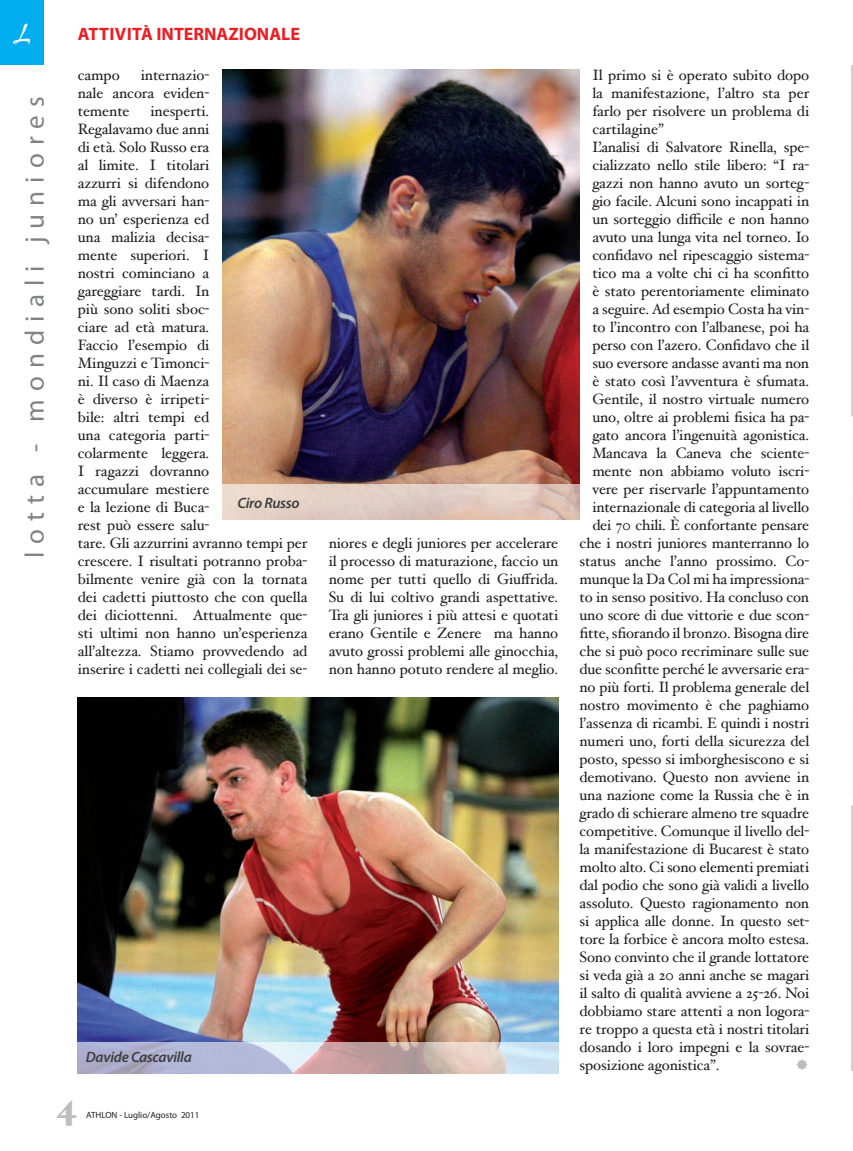
<style>
.page{position:relative;width:853px;height:1151px;background:#fff}
.page>*{position:absolute;margin:0;border:0;box-sizing:border-box;transform-origin:0 0}
.t1{font:900 36px "Hoefler Text";color:#bcbdc0}
.t2{font:700 30px "Ex Ponto Pro";color:#fff}
.t3{font:27px "Myriad Pro";letter-spacing:.3em;color:#808285}
.t4{font:700 18px "Myriad Pro";color:#ee1d23}
.t5{font:15px/18px "Hoefler Text";letter-spacing:-.01em;color:#231f20;text-align:justify}
.t6{font:italic 600 15px "Myriad Pro";letter-spacing:-.02em;color:#3e3e3f}
.t7{font:9px "Myriad Pro";color:#231f20}
</style>
<div class="page">
<div style="left:0;top:0;width:44px;height:65px;background:#00aeef"></div>
<hr style="left:852px;top:65px;width:1px;height:1005px;background:#d1d2d4">
<img style="left:222px;top:69px;width:358px;height:414px">
<img style="left:78px;top:697px;width:480px;height:344px">
<svg style="left:851px;top:416px;width:2px;height:389px"></svg>
<svg style="left:222px;top:483px;width:358px;height:37px;background:#e0cabe"></svg>
<svg style="left:77px;top:1041px;width:481px;height:33px;background:#c0b9c7"></svg>
<h2 class="t2" style="left:13px;top:15px;width:19px">L</h2>
<h3 class="t3" style="left:18px;top:558px;width:463px;rotate:-90deg">lotta - mondiali juniores</h3>
<p class="t4" style="left:78px;top:22px;width:223px">ATTIVITÀ INTERNAZIONALE</p>
<p class="t5" style="left:78px;top:66px;width:43px">campo</p>
<p class="t5" style="left:78px;top:66px;width:133px;text-indent:63px">internazio&shy;nale ancora eviden&shy;temente</p>
<p class="t5" style="left:78px;top:102px;width:231px;text-align:left;text-indent:73px">inesperti.<br>Regalavamo due anni<br>di età. Solo Russo era<br>al limite. I titolari<br>azzurri si difendono<br>ma gli avversari han-<br>no un’ esperienza ed<br>una malizia decisa-<br>mente superiori. I<br>nostri cominciano a<br>gareggiare tardi. In<br>più sono soliti sboc-<br>ciare ad età matura.<br>Faccio l’esempio di<br>Minguzzi e Timonci-<br>ni. Il caso di Maenza<br>è diverso è irripeti-<br>bile: altri tempi ed<br>una categoria parti-<br>colarmente leggera.<br>I ragazzi dovranno<br>accumulare mestiere<br>e la lezione di Buca-<br>rest può essere salu-<br>tare. Gli azzurrini avranno tempi per crescere. I risultati potranno proba&shy;bilmente venire già con la tornata dei cadetti piuttosto che con quella dei diciottenni. Attualmente que&shy;sti ultimi non hanno un’esperienza all’altezza. Stiamo provvedendo ad inserire i cadetti nei collegiali dei se-</p>
<p class="t6" style="left:238px;top:493px;width:64px">Ciro Russo</p>
<p class="t5" style="left:329px;top:534px;width:231px">niores e degli juniores per accelerare il processo di maturazione, faccio un nome per tutti quello di Giuffrida.<br>Su di lui coltivo grandi aspettative.<br>Tra gli juniores i più attesi e quotati erano Gentile e Zenere ma hanno avuto grossi problemi alle ginocchia, non hanno potuto rendere al meglio.</p>
<p class="t6" style="left:86px;top:1047px;width:107px">Davide Cascavilla</p>
<h1 class="t1" style="left:56px;top:1084px;width:23px">4</h1>
<p class="t7" style="left:86px;top:1109px;width:115px">ATHLON - Luglio/Agosto 2011</p>
<p class="t5" style="left:592px;top:66px;width:218px">Il primo si è operato subito dopo</p>
<p class="t5" style="left:592px;top:84px;width:218px">la manifestazione, l’altro sta per</p>
<p class="t5" style="left:592px;top:102px;width:218px">farlo per risolvere un problema di</p>
<p class="t5" style="left:592px;top:120px;width:73px">cartilagine”</p>
<p class="t5" style="left:592px;top:138px;width:218px">L’analisi di Salvatore Rinella, spe-</p>
<p class="t5" style="left:592px;top:156px;width:218px">cializzato nello stile libero: “I ra-</p>
<p class="t5" style="left:592px;top:174px;width:218px">gazzi non hanno avuto un sorteg-</p>
<p class="t5" style="left:592px;top:192px;width:218px">gio facile. Alcuni sono incappati in</p>
<p class="t5" style="left:592px;top:210px;width:218px">un sorteggio difficile e non hanno</p>
<p class="t5" style="left:592px;top:228px;width:218px">avuto una lunga vita nel torneo. Io</p>
<p class="t5" style="left:592px;top:246px;width:218px">confidavo nel ripescaggio sistema-</p>
<p class="t5" style="left:592px;top:264px;width:218px">tico ma a volte chi ci ha sconfitto</p>
<p class="t5" style="left:592px;top:282px;width:218px">è stato perentoriamente eliminato</p>
<p class="t5" style="left:592px;top:300px;width:218px">a seguire. Ad esempio Costa ha vin-</p>
<p class="t5" style="left:592px;top:318px;width:218px">to l’incontro con l’albanese, poi ha</p>
<p class="t5" style="left:592px;top:336px;width:218px">perso con l’azero. Confidavo che il</p>
<p class="t5" style="left:592px;top:354px;width:218px">suo eversore andasse avanti ma non</p>
<p class="t5" style="left:592px;top:372px;width:218px">è stato così l’avventura è sfumata.</p>
<p class="t5" style="left:592px;top:390px;width:218px">Gentile, il nostro virtuale numero</p>
<p class="t5" style="left:592px;top:408px;width:218px">uno, oltre ai problemi fisica ha pa-</p>
<p class="t5" style="left:592px;top:426px;width:218px">gato ancora l’ingenuità agonistica.</p>
<p class="t5" style="left:592px;top:444px;width:218px">Mancava la Caneva che sciente-</p>
<p class="t5" style="left:592px;top:462px;width:218px">mente non abbiamo voluto iscri-</p>
<p class="t5" style="left:592px;top:480px;width:218px">vere per riservarle l’appuntamento</p>
<p class="t5" style="left:592px;top:498px;width:218px">internazionale di categoria al livello</p>
<p class="t5" style="left:592px;top:516px;width:218px">dei 70 chili. È confortante pensare</p>
<p class="t5" style="left:580px;top:534px;width:231px">che i nostri juniores manterranno lo</p>
<p class="t5" style="left:580px;top:552px;width:231px">status anche l’anno prossimo. Co-</p>
<p class="t5" style="left:580px;top:570px;width:231px">munque la Da Col mi ha impressiona-</p>
<p class="t5" style="left:580px;top:588px;width:231px">to in senso positivo. Ha concluso con</p>
<p class="t5" style="left:580px;top:606px;width:231px">uno score di due vittorie e due scon-</p>
<p class="t5" style="left:580px;top:624px;width:231px">fitte, sfiorando il bronzo. Bisogna dire</p>
<p class="t5" style="left:580px;top:642px;width:231px">che si può poco recriminare sulle sue</p>
<p class="t5" style="left:580px;top:660px;width:231px">due sconfitte perché le avversarie era-</p>
<p class="t5" style="left:580px;top:678px;width:231px">no più forti. Il problema generale del</p>
<p class="t5" style="left:580px;top:696px;width:231px">nostro movimento è che paghiamo</p>
<p class="t5" style="left:580px;top:714px;width:231px">l’assenza di ricambi. E quindi i nostri</p>
<p class="t5" style="left:580px;top:732px;width:231px">numeri uno, forti della sicurezza del</p>
<p class="t5" style="left:580px;top:750px;width:231px">posto, spesso si imborghesiscono e si</p>
<p class="t5" style="left:580px;top:768px;width:231px">demotivano. Questo non avviene in</p>
<p class="t5" style="left:580px;top:786px;width:231px">una nazione come la Russia che è in</p>
<p class="t5" style="left:580px;top:804px;width:231px">grado di schierare almeno tre squadre</p>
<p class="t5" style="left:580px;top:822px;width:231px">competitive. Comunque il livello del-</p>
<p class="t5" style="left:580px;top:840px;width:231px">la manifestazione di Bucarest è stato</p>
<p class="t5" style="left:580px;top:858px;width:231px">molto alto. Ci sono elementi premiati</p>
<p class="t5" style="left:580px;top:876px;width:231px">dal podio che sono già validi a livello</p>
<p class="t5" style="left:580px;top:894px;width:231px">assoluto. Questo ragionamento non</p>
<p class="t5" style="left:580px;top:912px;width:231px">si applica alle donne. In questo set-</p>
<p class="t5" style="left:580px;top:930px;width:231px">tore la forbice è ancora molto estesa.</p>
<p class="t5" style="left:580px;top:948px;width:231px">Sono convinto che il grande lottatore</p>
<p class="t5" style="left:580px;top:966px;width:231px">si veda già a 20 anni anche se magari</p>
<p class="t5" style="left:580px;top:984px;width:231px">il salto di qualità avviene a 25-26. Noi</p>
<p class="t5" style="left:580px;top:1002px;width:231px">dobbiamo stare attenti a non logora-</p>
<p class="t5" style="left:580px;top:1020px;width:231px">re troppo a questa età i nostri titolari</p>
<p class="t5" style="left:580px;top:1038px;width:231px">dosando i loro impegni e la sovrae-</p>
<p class="t5" style="left:580px;top:1056px;width:141px">sposizione agonistica”.</p>
</div>
